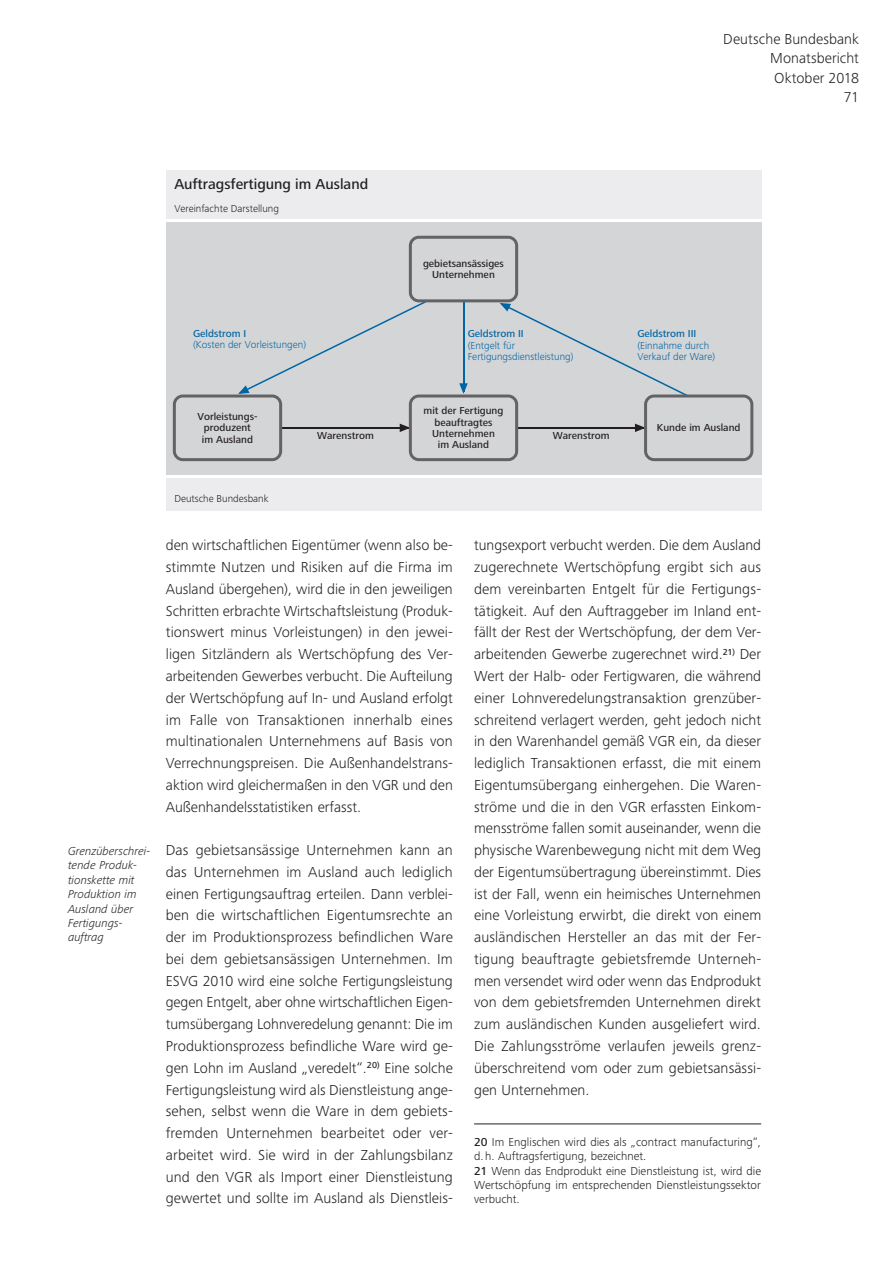
<style>
.page{position:relative;width:893px;height:1263px;background:#fff}
.page>*{position:absolute;margin:0;border:0;box-sizing:border-box;transform-origin:0 0}
.Body{font:300 15px/21.8px "Frutiger Next LTW1 G";color:#231f20;text-align:justify}
.t1{font:500 15px "Frutiger Next LTCE";color:#231f20}
.Fussnoten{font:300 12px/14.4px "Frutiger Next LTW1 G";color:#231f20}
.Marginalie{font:italic 300 12px/14.4px "Frutiger Next LTW1 G";color:#231f20}
.t2{font:500 10.5px/11.2px "Frutiger Next LTCE";color:#231f20;text-align:center}
.t3{font:300 10.5px/11.2px "Frutiger Next LTCE";color:#0065a4}
.t4{font:300 10.5px "Frutiger Next LTCE";color:#231f20}
.s1{font-weight:500}
</style>
<div class="page">
<div style="left:166px;top:170px;width:595px;height:340px;background:#ececee"></div>
<div style="left:166px;top:220px;width:595px;height:257px;background:#d4d5d7"></div>
<hr style="left:166px;top:475px;width:595px;height:3px;background:#fff">
<hr style="left:166px;top:219px;width:595px;height:3px;background:#fff">
<svg style="left:173px;top:236px;width:580px;height:225px"></svg>
<hr style="left:474px;top:1124px;width:287px;height:1px;background:#231f20">
<p class="Body" style="left:723px;top:29px;width:137px;line-height:19.4px;text-align:right">Deutsche Bundesbank<br>Monatsbericht<br>Oktober 2018<br>71</p>
<p class="t1" style="left:174px;top:178px;width:195px">Auftragsfertigung im Ausland</p>
<p class="t4" style="left:174px;top:204px;width:106px">Vereinfachte Darstellung</p>
<p class="t2" style="left:423px;top:259px;width:82px">gebietsansässiges<br>Unternehmen</p>
<p class="t3" style="left:193px;top:329px;width:115px"><span class="s1">Geldstrom I<br></span>(Kosten der Vorleistungen)</p>
<p class="t3" style="left:468px;top:329px;width:107px"><span class="s1">Geldstrom II<br></span>(Entgelt für<br>Fertigungsdienstleistung)</p>
<p class="t2" style="left:197px;top:412px;width:61px">Vorleistungs&shy;produzent im Ausland</p>
<p class="t2" style="left:424px;top:406px;width:81px">mit der Fertigung beauftragtes<br>Unternehmen<br>im Ausland</p>
<p class="t2" style="left:317px;top:431px;width:58px">Warenstrom</p>
<p class="t2" style="left:553px;top:431px;width:58px">Warenstrom</p>
<p class="t3" style="left:637px;top:329px;width:79px"><span class="s1">Geldstrom III </span>(Einnahme durch<br>Verkauf der Ware)</p>
<p class="t2" style="left:657px;top:423px;width:85px">Kunde im Ausland</p>
<p class="Marginalie" style="left:68px;top:844px;width:84px">Grenzüberschrei&shy;tende Produk&shy;tionskette mit<br>Produktion im<br>Ausland über<br>Fertigungs&shy;auftrag</p>
<p class="t4" style="left:174px;top:494px;width:96px">Deutsche Bundesbank</p>
<p class="Body" style="left:166px;top:534px;width:289px">den wirtschaftlichen Eigentümer (wenn also be&shy;stimmte Nutzen und Risiken auf die Firma im Ausland übergehen), wird die in den jeweiligen Schritten erbrachte Wirtschaftsleistung (Produk&shy;tionswert minus Vorleistungen) in den jewei&shy;ligen Sitzländern als Wertschöpfung des Ver&shy;arbeitenden Gewerbes verbucht. Die Aufteilung der Wertschöpfung auf In- und Ausland erfolgt im Falle von Transaktionen innerhalb eines multinationalen Unternehmens auf Basis von Verrechnungspreisen. Die Außenhandelstrans&shy;aktion wird gleichermaßen in den VGR und den Außenhandelsstatistiken erfasst.</p>
<p class="Body" style="left:166px;top:839px;width:289px">Das gebietsansässige Unternehmen kann an das Unternehmen im Ausland auch lediglich einen Fertigungsauftrag erteilen. Dann verblei&shy;ben die wirtschaftlichen Eigentumsrechte an der im Produktionsprozess befindlichen Ware bei dem gebietsansässigen Unternehmen. Im ESVG 2010 wird eine solche Fertigungsleistung gegen Entgelt, aber ohne wirtschaftlichen Eigen&shy;tumsübergang Lohnveredelung genannt: Die im Produktionsprozess befindliche Ware wird ge&shy;gen Lohn im Ausland „veredelt“.<sup>20)</sup> Eine solche Fertigungsleistung wird als Dienstleistung ange&shy;sehen, selbst wenn die Ware in dem gebiets&shy;fremden Unternehmen bearbeitet oder ver&shy;arbeitet wird. Sie wird in der Zahlungsbilanz und den VGR als Import einer Dienstleistung gewertet und sollte im Ausland als Dienstleis-</p>
<p class="Body" style="left:474px;top:534px;width:289px">tungsexport verbucht werden. Die dem Ausland zugerechnete Wertschöpfung ergibt sich aus dem vereinbarten Entgelt für die Fertigungs&shy;tätigkeit. Auf den Auftraggeber im Inland ent&shy;fällt der Rest der Wertschöpfung, der dem Ver&shy;arbeitenden Gewerbe zugerechnet wird.<sup>21)</sup> Der Wert der Halb- oder Fertigwaren, die während einer Lohnveredelungstransaktion grenzüber&shy;schreitend verlagert werden, geht jedoch nicht in den Warenhandel gemäß VGR ein, da dieser lediglich Transaktionen erfasst, die mit einem Eigentumsübergang einhergehen. Die Waren&shy;ströme und die in den VGR erfassten Einkom&shy;mensströme fallen somit auseinander, wenn die physische Warenbewegung nicht mit dem Weg der Eigentumsübertragung übereinstimmt. Dies ist der Fall, wenn ein heimisches Unternehmen eine Vorleistung erwirbt, die direkt von einem ausländischen Hersteller an das mit der Fer&shy;tigung beauftragte gebietsfremde Unterneh&shy;men versendet wird oder wenn das Endprodukt von dem gebietsfremden Unternehmen direkt zum ausländischen Kunden ausgeliefert wird.<br>Die Zahlungsströme verlaufen jeweils grenz&shy;überschreitend vom oder zum gebietsansässi&shy;gen Unternehmen.</p>
<p class="Fussnoten" style="left:474px;top:1135px;width:289px"><span class="s1">20</span> Im Englischen wird dies als „contract manufacturing“, d.h. Auftragsfertigung, bezeichnet.</p>
<p class="Fussnoten" style="left:474px;top:1163px;width:288px;text-align:justify"><span class="s1">21</span> Wenn das Endprodukt eine Dienstleistung ist, wird die Wertschöpfung im entsprechenden Dienstleistungssektor verbucht.</p>
</div>
